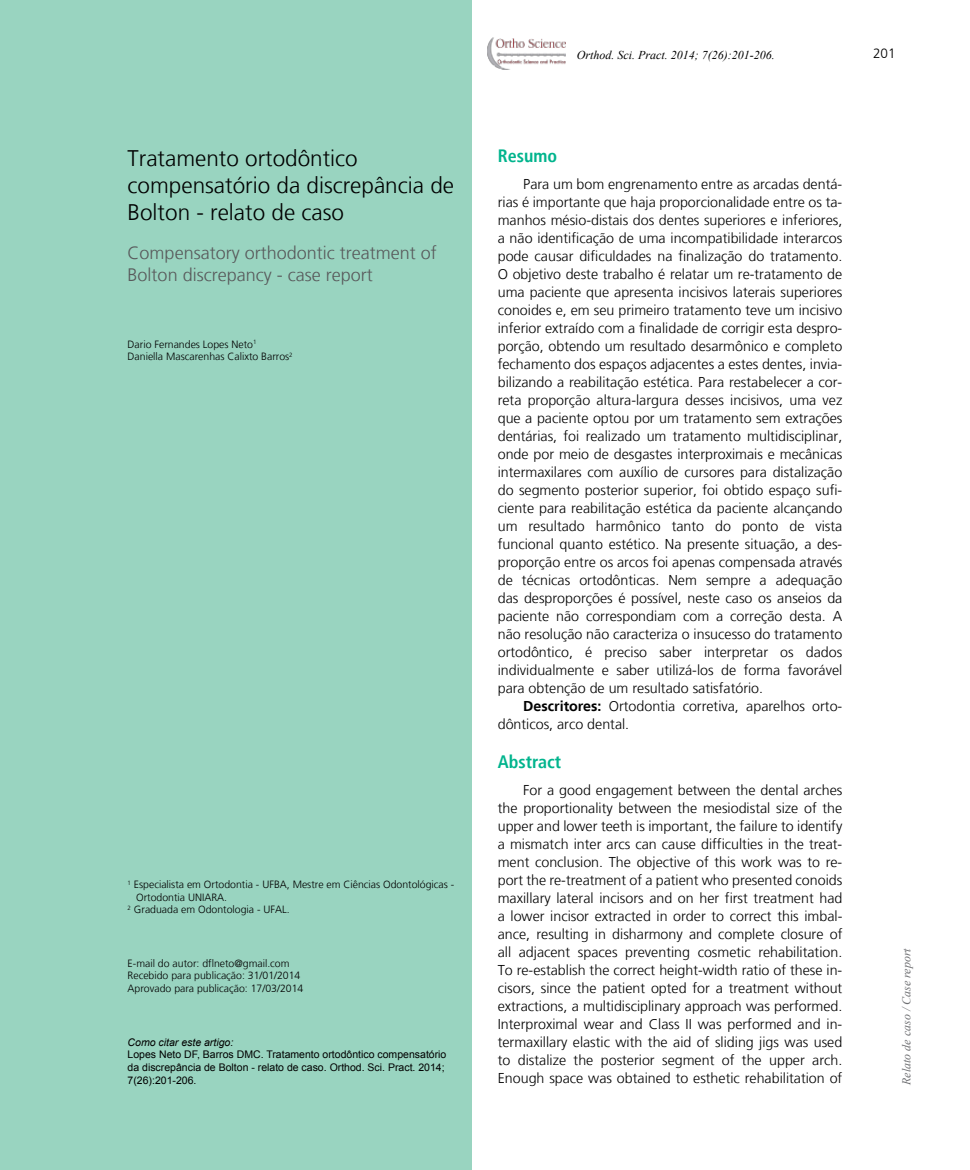
<style>
.page{position:relative;width:970px;height:1170px;background:#fff}
.page>*{position:absolute;margin:0;border:0;box-sizing:border-box;transform-origin:0 0}
.t1{font:300 22.5px/27px "Frutiger LT";color:#000}
.t2{font:300 18px/21.6px "Frutiger LT";color:#58595b}
.t3{font:700 condensed 18px "Frutiger LT";color:#00b48d}
.t4{font:300 14.25px/18px "Frutiger LT";color:#000;text-align:justify}
.t5{font:300 13.5px "Frutiger LT";color:#000}
.t6{font:italic 12px "Times New Roman";color:#000}
.t7{font:italic 12px "Times New Roman";color:#6d6e71}
.t8{font:300 10.5px/12.6px "Frutiger LT";color:#000}
.t9{font:10.5px/12.6px "Arial";color:#000}
.t10{font:italic 10.5px "Arial";color:#000}
.s1{font-weight:700}
</style>
<div class="page">
<div style="left:1px;top:0;width:471px;height:1169px;background:#99d4c0"></div>
<img style="left:487px;top:37px;width:79px;height:32px">
<h1 class="t1" style="left:128px;top:145px;width:328px">Tratamento ortodôntico compensatório da discrepância de<br>Bolton - relato de caso</h1>
<p class="t2" style="left:128px;top:243px;width:311px">Compensatory orthodontic treatment of<br>Bolton discrepancy - case report</p>
<p class="t8" style="left:128px;top:338px;width:166px">Dario Fernandes Lopes Neto<sup>1<br></sup>Daniella Mascarenhas Calixto Barros<sup>2</sup></p>
<p class="t8" style="left:128px;top:878px;width:328px"><sup>1</sup> Especialista em Ortodontia - UFBA, Mestre em Ciências Odontológicas -</p>
<p class="t8" style="left:136px;top:890px;width:93px">Ortodontia UNIARA.</p>
<p class="t8" style="left:128px;top:903px;width:164px"><sup>2</sup> Graduada em Odontologia - UFAL.</p>
<p class="t8" style="left:128px;top:956px;width:177px">E-mail do autor: dflneto@gmail.com<br>Recebido para publicação: 31/01/2014<br>Aprovado para publicação: 17/03/2014</p>
<p class="t10" style="left:128px;top:1035px;width:107px">Como citar este artigo:</p>
<p class="t9" style="left:128px;top:1048px;width:320px">Lopes Neto DF, Barros DMC. Tratamento ortodôntico compensatório da discrepância de Bolton - relato de caso. Orthod. Sci. Pract. 2014;<br>7(26):201-206.</p>
<p class="t6" style="left:577px;top:47px;width:199px">Orthod. Sci. Pract. 2014; 7(26):201-206.</p>
<p class="t5" style="left:873px;top:46px;width:24px">201</p>
<p class="t3" style="left:497px;top:145px;width:61px">Resumo</p>
<p class="t4" style="left:497px;top:175px;width:346px;text-indent:26px">Para um bom engrenamento entre as arcadas dentá&shy;rias é importante que haja proporcionalidade entre os ta&shy;manhos mésio-distais dos dentes superiores e inferiores, a não identificação de uma incompatibilidade interarcos pode causar dificuldades na finalização do tratamento.<br>O objetivo deste trabalho é relatar um re-tratamento de uma paciente que apresenta incisivos laterais superiores conoides e, em seu primeiro tratamento teve um incisivo inferior extraído com a finalidade de corrigir esta despro&shy;porção, obtendo um resultado desarmônico e completo fechamento dos espaços adjacentes a estes dentes, invia&shy;bilizando a reabilitação estética. Para restabelecer a cor&shy;reta proporção altura-largura desses incisivos, uma vez que a paciente optou por um tratamento sem extrações dentárias, foi realizado um tratamento multidisciplinar, onde por meio de desgastes interproximais e mecânicas intermaxilares com auxílio de cursores para distalização do segmento posterior superior, foi obtido espaço sufi&shy;ciente para reabilitação estética da paciente alcançando um resultado harmônico tanto do ponto de vista funcional quanto estético. Na presente situação, a des&shy;proporção entre os arcos foi apenas compensada através de técnicas ortodônticas. Nem sempre a adequação das desproporções é possível, neste caso os anseios da paciente não correspondiam com a correção desta. A não resolução não caracteriza o insucesso do tratamento ortodôntico, é preciso saber interpretar os dados individualmente e saber utilizá-los de forma favorável para obtenção de um resultado satisfatório.</p>
<p class="t4" style="left:497px;top:697px;width:346px;text-indent:26px"><span class="s1">Descritores:</span> Ortodontia corretiva, aparelhos orto&shy;dônticos, arco dental.</p>
<p class="t3" style="left:497px;top:751px;width:65px">Abstract</p>
<p class="t4" style="left:497px;top:781px;width:346px;text-indent:26px">For a good engagement between the dental arches the proportionality between the mesiodistal size of the upper and lower teeth is important, the failure to identify a mismatch inter arcs can cause difficulties in the treat&shy;ment conclusion. The objective of this work was to re&shy;port the re-treatment of a patient who presented conoids maxillary lateral incisors and on her first treatment had a lower incisor extracted in order to correct this imbal&shy;ance, resulting in disharmony and complete closure of all adjacent spaces preventing cosmetic rehabilitation.<br>To re-establish the correct height-width ratio of these in&shy;cisors, since the patient opted for a treatment without extractions, a multidisciplinary approach was performed.<br>Interproximal wear and Class II was performed and in&shy;termaxillary elastic with the aid of sliding jigs was used to distalize the posterior segment of the upper arch.<br>Enough space was obtained to esthetic rehabilitation of</p>
<p class="t7" style="left:898px;top:1084px;width:138px;rotate:-90deg">Relato de caso / Case report</p>
</div>
